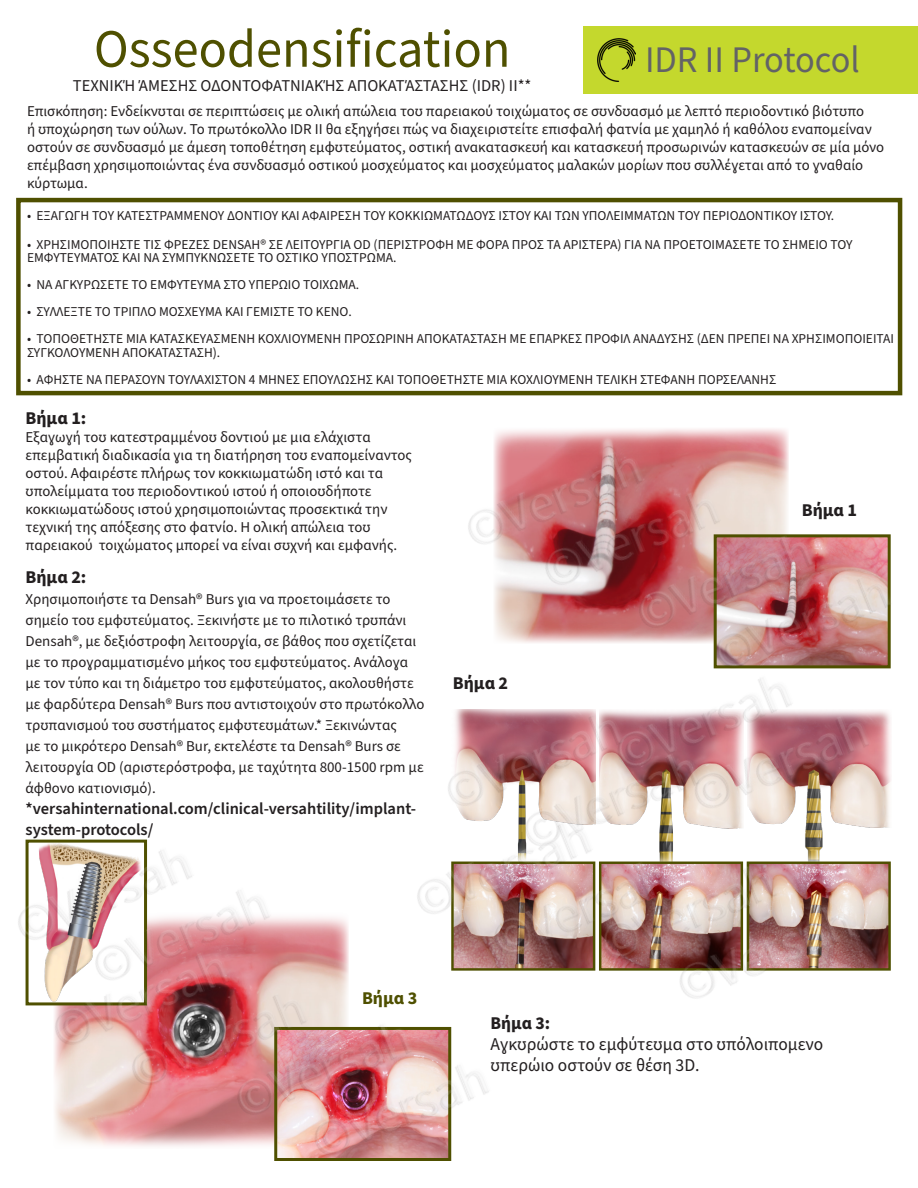
<style>
.page{position:relative;width:918px;height:1188px;background:#fff}
.page>*{position:absolute;margin:0;border:0;box-sizing:border-box;transform-origin:0 0}
.t1{font:54px "Source Sans Pro";color:#4f5000}
.t2{font:37.5px "Source Sans Pro";color:#636366}
.t3{font:18px/21px "Source Sans Pro";color:#231f20}
.t4{font:700 18px "Source Sans Pro";color:#231f20}
.t5{font:700 18px "Source Sans Pro";color:#4f5000}
.t6{font:600 16.5px/21px "Source Sans Pro";color:#231f20}
.t7{font:16.5px "Source Sans Pro";color:#231f20}
.t8{font:15px/18px "Source Sans Pro";color:#231f20}
.t9{font:13.5px/13.5px "Source Sans Pro";color:#231f20}
</style>
<div class="page">
<div style="left:16px;top:198px;width:886px;height:197px;border:4px solid #4f5000"></div>
<div style="left:583px;top:26px;width:334px;height:68px;background:#c4d82d"></div>
<img style="left:597px;top:38px;width:38px;height:43px">
<img style="left:798px;top:720px;width:93px;height:248px">
<img style="left:454px;top:939px;width:17px;height:29px">
<div style="left:747px;top:862px;width:144px;height:109px;border:2px solid #4f5000"></div>
<img style="left:494px;top:428px;width:294px;height:215px">
<img style="left:54px;top:917px;width:295px;height:229px">
<img style="left:835px;top:538px;width:52px;height:12px">
<img style="left:468px;top:428px;width:196px;height:142px">
<img style="left:522px;top:466px;width:219px;height:144px">
<img style="left:616px;top:509px;width:219px;height:134px">
<img style="left:693px;top:550px;width:198px;height:119px">
<img style="left:448px;top:709px;width:146px;height:86px">
<img style="left:502px;top:727px;width:171px;height:109px">
<img style="left:594px;top:649px;width:219px;height:144px">
<img style="left:671px;top:689px;width:219px;height:144px">
<img style="left:417px;top:795px;width:196px;height:144px">
<img style="left:471px;top:836px;width:202px;height:135px">
<img style="left:579px;top:840px;width:219px;height:131px">
<img style="left:656px;top:880px;width:219px;height:119px">
<img style="left:32px;top:965px;width:77px;height:105px">
<img style="left:109px;top:966px;width:219px;height:144px">
<img style="left:214px;top:996px;width:219px;height:144px">
<img style="left:291px;top:1037px;width:198px;height:124px">
<img style="left:18px;top:839px;width:165px;height:126px">
<img style="left:72px;top:862px;width:219px;height:143px">
<p class="t1" style="left:94px;top:13px;width:418px">Osseodensification</p>
<p class="t7" style="left:73px;top:74px;width:460px">ΤΕΧΝΙΚΉ ΆΜΕΣΗ Σ ΟΔΟΝΤΟΦΑΤΝΙΑΚΉΣ ΑΠΟΚΑΤΆΣΤΑΣΗ Σ (IDR) II**</p>
<p class="t2" style="left:645px;top:35px;width:216px">IDR II Protocol</p>
<p class="t8" style="left:27px;top:102px;width:859px">Επισκόπηση: Ενδείκνυται σε περιπτώσεις με ολική απώλεια του παρειακού τοιχώματος σε συνδυασμό με λεπτό περιοδοντικό βιότυπο<br>ή υποχώρηση των ούλων. Το πρωτόκολλο IDR II θα εξηγήσει πώς να διαχειριστείτε επισφαλή φατνία με χαμηλό ή καθόλου εναπομείναν οστούν σε συνδυασμό με άμεση τοποθέτηση εμφυτεύματος, οστική ανακατασκευή και κατασκευή προσωρινών κατασκευών σε μία μόνο επέμβαση χρησιμοποιώντας ένα συνδυασμό οστικού μοσχεύματος και μοσχεύματος μαλακών μορίων που συλλέγεται από το γναθαίο κύρτωμα.</p>
<p class="t9" style="left:27px;top:209px;width:809px">• ΕΞΑΓΩΓΉ ΤΟΥ ΚΑΤΕΣΤΡΑΜΜΈΝΟΥ ΔΟΝΤΙΟΎ ΚΑΙ ΑΦΑΊ ΡΕΣΗ ΤΟΥ ΚΟΚΚΙΏΜΑΤΩΔΟΥΣ ΙΣΤΟΎ ΚΑΙ ΤΩΝ ΥΠΟΛΕΙΜΜΆΤΩΝ ΤΟΥ ΠΕΡΙΟΔΟΝΤΙΚΟΎ ΙΣΤΟΎ.</p>
<p class="t9" style="left:27px;top:238px;width:827px">• ΧΡΗΣΙΜΟΠΟΙΉΣΤΕ ΤΙΣ ΦΡΕΖΕΣ DENSAH® ΣΕ ΛΕΙΤΟΥΡΓΊΑ OD (ΠΕΡΙΣΤΡΟΦΉ ΜΕ ΦΟΡΆ ΠΡΟΣ ΤΑ ΑΡΙΣΤΕΡΆ) ΓΙΑ ΝΑ ΠΡΟΕΤΟΙΜΆΣΕΤΕ ΤΟ ΣΗ ΜΕΊΟ ΤΟΥ<br>ΕΜΦΥΤΕΎΜΑΤΟΣ ΚΑΙ ΝΑ ΣΥΜΠΥΚΝΏΣΕΤΕ ΤΟ ΟΣΤΙΚΌ ΥΠΟΣΤΡΏΜΑ.</p>
<p class="t9" style="left:27px;top:278px;width:334px">• ΝΑ ΑΓΚΥΡΏΣΕΤΕ ΤΟ ΕΜΦΎΤΕΥΜΑ ΣΤΟ ΥΠΕΡΩΙΟ ΤΟΊΧΩΜΑ.</p>
<p class="t9" style="left:27px;top:305px;width:326px">• ΣΥΛΛΕΞΤΕ ΤΟ ΤΡΙΠΛΌ ΜΌΣΧΕΥΜΑ ΚΑΙ ΓΕΜΊ ΣΤΕ ΤΟ ΚΕΝΌ.</p>
<p class="t9" style="left:27px;top:332px;width:869px">• ΤΟΠΟΘΕΤΉΣΤΕ ΜΙΑ ΚΑΤΑΣΚΕΥΑΣΜΈΝΗ ΚΟΧΛΙΟΥΜΕΝΗ ΠΡΟΣΩΡΙΝΉ ΑΠΟΚΑΤΆΣΤΑΣΗ ΜΕ ΕΠΑΡΚΈΣ ΠΡΟΦΊΛ ΑΝΆΔΥΣΗΣ (ΔΕΝ ΠΡΈΠΕΙ ΝΑ ΧΡΗΣΙΜΟΠΟΙΕΊΤΑΙ<br>ΣΥΓΚΟΛΟΥΜΕΝΗ ΑΠΟΚΑΤΆΣΤΑΣΗ ).</p>
<p class="t9" style="left:27px;top:373px;width:751px">• ΑΦΉΣΤΕ ΝΑ ΠΕΡΆΣΟΥΝ ΤΟΥΛΆΧΙΣΤΟΝ 4 ΜΉΝΕΣ ΕΠΟΎΛΩΣΗ Σ ΚΑΙ ΤΟΠΟΘΕΤΉΣΤΕ ΜΙΑ ΚΟΧΛΙΟΥΜΕΝΗ ΤΕΛΙΚΉ ΣΤΕΦΆΝΗ ΠΟΡΣΕΛΆΝΗ Σ</p>
<p class="t4" style="left:26px;top:406px;width:62px">Βήμα 1:</p>
<p class="t8" style="left:26px;top:429px;width:388px">Εξαγωγή του κατεστραμμένου δοντιού με μια ελάχιστα επεμβατική διαδικασία για τη διατήρηση του εναπομείναντος οστού. Αφαιρέστε πλήρως τον κοκκιωματώδη ιστό και τα υπολείμματα του περιοδοντικού ιστού ή οποιουδήποτε κοκκιωματώδους ιστού χρησιμοποιώντας προσεκτικά την τεχνική της απόξεσης στο φατνίο. Η ολική απώλεια του παρειακού τοιχώματος μπορεί να είναι συχνή και εμφανής.</p>
<p class="t4" style="left:26px;top:565px;width:62px">Βήμα 2:</p>
<p class="t8" style="left:26px;top:589px;width:400px;line-height:21px">Χρησιμοποιήστε τα Densah® Burs για να προετοιμάσετε το σημείο του εμφυτεύματος. Ξεκινήστε με το πιλοτικό τρυπάνι Densah®, με δεξιόστροφη λειτουργία, σε βάθος που σχετίζεται με το προγραμματισμένο μήκος του εμφυτεύματος. Ανάλογα με τον τύπο και τη διάμετρο του εμφυτεύματος, ακολουθήστε με φαρδύτερα Densah® Burs που αντιστοιχούν στο πρωτόκολλο τρυπανισμού του συστήματος εμφυτευμάτων.* Ξεκινώντας<br>με το μικρότερο Densah® Bur, εκτελέστε τα Densah® Burs σε λειτουργία OD (αριστερόστροφα, με ταχύτητα 800-1500 rpm με άφθονο κατιονισμό).</p>
<p class="t6" style="left:26px;top:798px;width:392px">*versahinternational.com/clinical-versahtility/implant&shy;system-protocols/</p>
<p class="t4" style="left:453px;top:671px;width:57px">Βήμα 2</p>
<p class="t4" style="left:802px;top:498px;width:57px">Βήμα 1</p>
<p class="t5" style="left:362px;top:986px;width:57px">Βήμα 3</p>
<p class="t4" style="left:491px;top:1011px;width:61px">Βήμα 3:</p>
<p class="t3" style="left:491px;top:1034px;width:334px">Αγκυρώστε το εμφύτευμα στο υπόλοιπομενο υπερώιο οστούν σε θέση 3D.</p>
</div>
